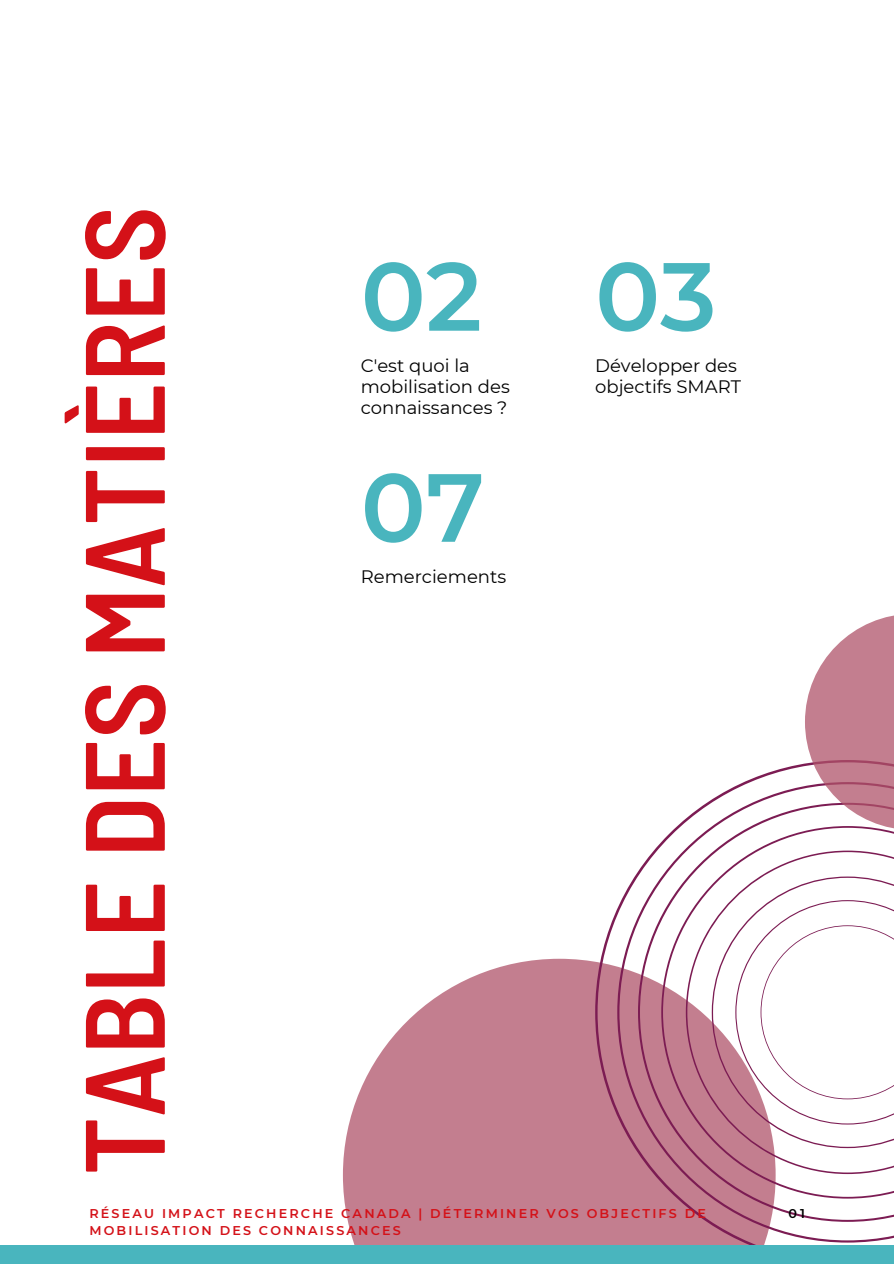
<style>
.page{position:relative;width:894px;height:1264px;background:#fff}
.page>*{position:absolute;margin:0;border:0;box-sizing:border-box;transform-origin:0 0}
.t1{font:600 semi-condensed 112.65px "Barlow";color:#d41118}
.t2{font:600 96.6px "Montserrat";color:#49b5be}
.t3{font:18px/21.5px "Montserrat";color:#000}
.t4{font:600 12.75px/17px "Montserrat";letter-spacing:.17em;color:#d41118}
.t5{font:600 12.75px "Montserrat";color:#000}
</style>
<div class="page">
<svg style="left:343px;top:958px;width:252px;height:286px;fill:#c37e8f"></svg>
<svg style="left:595px;top:763px;width:268px;height:481px"></svg>
<svg style="left:617px;top:782px;width:276px;height:460px"></svg>
<div style="left:0;top:1244px;width:893px;height:19px;background:#49b5be"></div>
<svg style="left:804px;top:615px;width:89px;height:215px"></svg>
<p class="t1" style="left:52px;top:1175px;width:970px;rotate:-90deg">TABLE DES MATIÈRES</p>
<p class="t2" style="left:361px;top:237px;width:123px">02</p>
<p class="t3" style="left:361px;top:354px;width:150px">C'est quoi la mobilisation des connaissances ?</p>
<p class="t2" style="left:361px;top:448px;width:125px">07</p>
<p class="t3" style="left:361px;top:565px;width:147px">Remerciements</p>
<p class="t2" style="left:595px;top:237px;width:123px">03</p>
<p class="t3" style="left:595px;top:354px;width:147px">Développer des objectifs SMART</p>
<p class="t4" style="left:89px;top:1205px;width:617px">RÉSEAU IMPACT RECHERCHE CANADA | DÉTERMINER VOS OBJECTIFS DE<br>MOBILISATION DES CONNAISSANCES</p>
<p class="t5" style="left:788px;top:1205px;width:18px">01</p>
</div>
